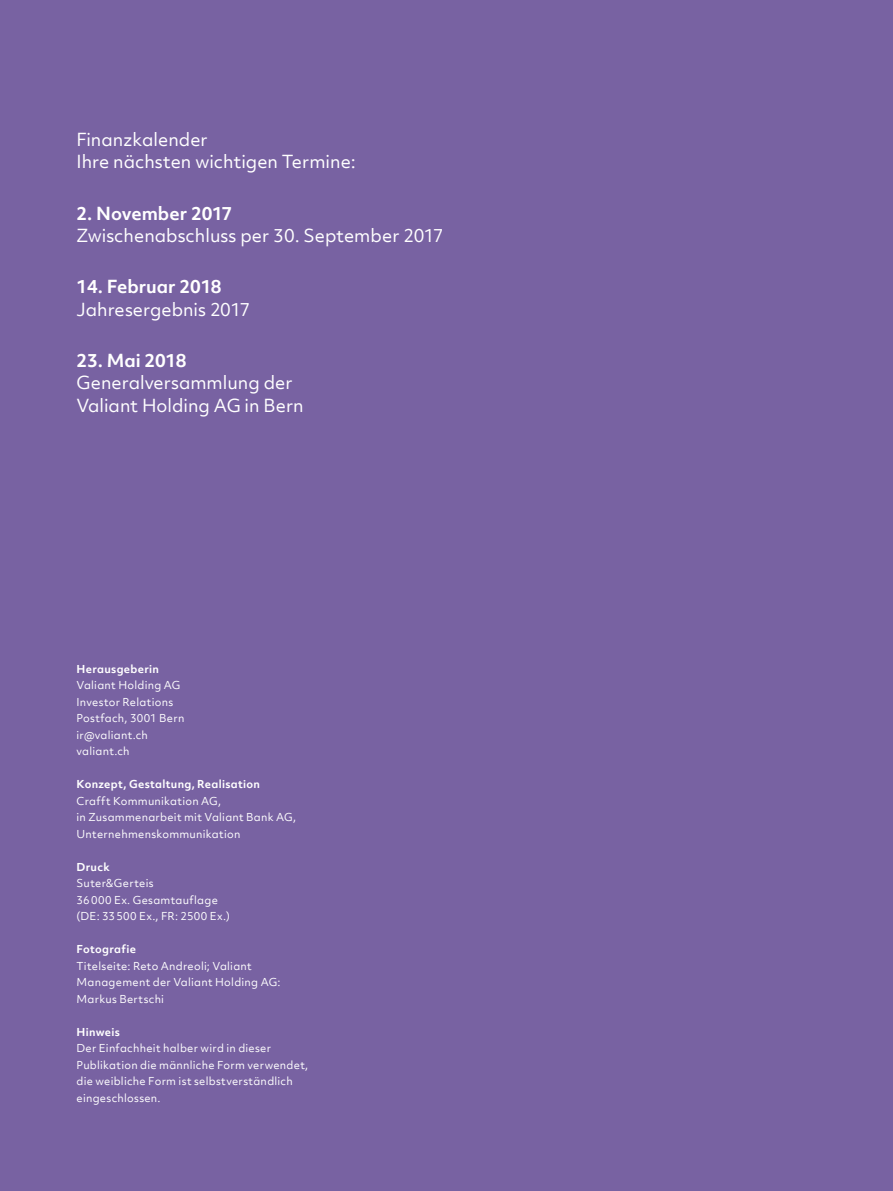
<style>
.page{position:relative;width:893px;height:1191px;background:#7862a2}
.page>*{position:absolute;margin:0;border:0;box-sizing:border-box;transform-origin:0 0}
.t1{font:17.25px/22.5px "Objektiv Mk 2";color:#fff}
.t2{font:700 17.25px "Objektiv Mk 2";color:#fff}
.t3{font:10.5px/16.5px "Objektiv Mk 2";letter-spacing:.025em;color:#fff}
.t4{font:700 10.5px "Objektiv Mk 2";letter-spacing:.03em;color:#fff}
</style>
<div class="page">
<h1 class="t1" style="left:77px;top:128px;width:281px">Finanzkalender<br>Ihre nächsten wichtigen Termine:</h1>
<h1 class="t2" style="left:77px;top:201px;width:157px">2. November 2017</h1>
<h1 class="t1" style="left:77px;top:224px;width:369px">Zwischenabschluss per 30. September 2017</h1>
<h1 class="t2" style="left:77px;top:274px;width:146px">14. Februar 2018</h1>
<h1 class="t1" style="left:77px;top:298px;width:175px">Jahresergebnis 2017</h1>
<h1 class="t2" style="left:77px;top:348px;width:111px">23. Mai 2018</h1>
<h1 class="t1" style="left:77px;top:371px;width:229px">Generalversammlung der<br>Valiant Holding AG in Bern</h1>
<p class="t4" style="left:77px;top:661px;width:84px">Herausgeberin</p>
<p class="t3" style="left:77px;top:676px;width:109px">Valiant Holding AG<br>Investor Relations<br>Postfach, 3001 Bern ir@valiant.ch valiant.ch</p>
<p class="t4" style="left:77px;top:776px;width:185px">Konzept, Gestaltung, Realisation</p>
<p class="t3" style="left:77px;top:792px;width:221px">Crafft Kommunikation AG,<br>in Zusammenarbeit mit Valiant Bank AG,<br>Unternehmenskommunikation</p>
<p class="t4" style="left:77px;top:859px;width:35px">Druck</p>
<p class="t3" style="left:77px;top:874px;width:155px">Suter&amp;Gerteis<br>36000 Ex. Gesamtauflage (DE: 33500 Ex., FR: 2500 Ex.)</p>
<p class="t4" style="left:77px;top:941px;width:61px">Fotografie</p>
<p class="t3" style="left:77px;top:957px;width:205px">Titelseite: Reto Andreoli; Valiant<br>Management der Valiant Holding AG:<br>Markus Bertschi</p>
<p class="t4" style="left:77px;top:1024px;width:45px">Hinweis</p>
<p class="t3" style="left:77px;top:1039px;width:233px">Der Einfachheit halber wird in dieser Publikation die männliche Form verwendet, die weibliche Form ist selbstverständlich eingeschlossen.</p>
</div>
